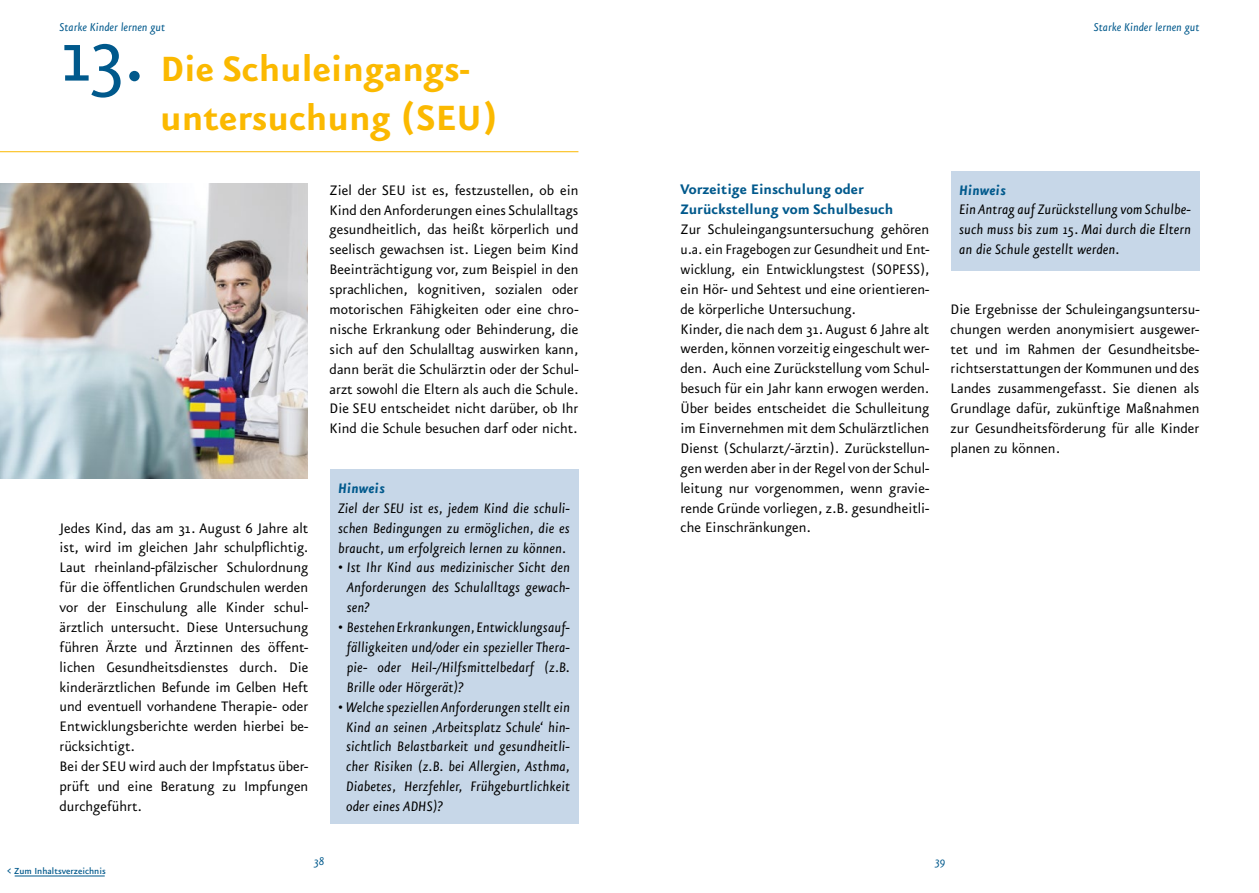
<style>
.page{position:relative;width:1259px;height:893px;background:#fff}
.page>*{position:absolute;margin:0;border:0;box-sizing:border-box;transform-origin:0 0}
.t1{font:700 42px/49.5px "Eureka Sans OT";color:#fbb900}
.t2{font:16.5px/20px "Eureka Sans OT";color:#000}
.t3{font:italic 16.5px/20px "Eureka Sans OT";letter-spacing:.005em;color:#000;text-align:justify}
.t4{font:700 16.5px/20px "Eureka Sans OT";color:#00598c}
.t5{font:italic 700 16.5px "Eureka Sans OT";letter-spacing:.005em;color:#00598c}
.t6{font:italic 13.5px "Eureka Sans OT";color:#00598c}
.t7{font:500 10.5px "Eureka Sans OT";color:#00598c}
.s1{font-weight:400;font-size:90px;color:#00598c}
</style>
<div class="page">
<div style="left:950px;top:172px;width:249px;height:99px;background:#c7d7e8"></div>
<div style="left:330px;top:469px;width:248px;height:355px;background:#c7d7e8"></div>
<hr style="left:0;top:151px;width:578px;height:1px;background:#fbb900">
<img style="left:0;top:184px;width:308px;height:294px">
<hr style="left:15px;top:876px;width:90px;height:1px;background:#00598c">
<p class="t6" style="left:60px;top:20px;width:107px">Starke Kinder lernen gut</p>
<p class="t6" style="left:1094px;top:20px;width:107px">Starke Kinder lernen gut</p>
<h1 class="t1" style="left:160px;top:44px;width:339px;text-indent:-101px"><span class="s1">13.</span> Die Schuleingangs&shy;untersuchung (SEU)</h1>
<p class="t2" style="left:60px;top:518px;width:250px">Jedes Kind, das am 31. August 6 Jahre alt ist, wird im gleichen Jahr schulpflichtig.<br>Laut rheinland-pfälzischer Schulordnung für die öffentlichen Grundschulen werden vor der Einschulung alle Kinder schul&shy;ärztlich untersucht. Diese Untersuchung führen Ärzte und Ärztinnen des öffent&shy;lichen Gesundheitsdienstes durch. Die kinderärztlichen Befunde im Gelben Heft und eventuell vorhandene Therapie- oder Entwicklungsberichte werden hierbei be&shy;rücksichtigt.<br>Bei der SEU wird auch der Impfstatus über&shy;prüft und eine Beratung zu Impfungen durchgeführt.</p>
<p class="t2" style="left:330px;top:180px;width:250px;text-align:justify">Ziel der SEU ist es, festzustellen, ob ein Kind den Anforderungen eines Schulalltags gesundheitlich, das heißt körperlich und seelisch gewachsen ist. Liegen beim Kind Beeinträchtigung vor, zum Beispiel in den sprachlichen, kognitiven, sozialen oder motorischen Fähigkeiten oder eine chro&shy;nische Erkrankung oder Behinderung, die sich auf den Schulalltag auswirken kann, dann berät die Schulärztin oder der Schul&shy;arzt sowohl die Eltern als auch die Schule.<br>Die SEU entscheidet nicht darüber, ob Ihr Kind die Schule besuchen darf oder nicht.</p>
<p class="t5" style="left:338px;top:479px;width:49px">Hinweis</p>
<p class="t3" style="left:338px;top:498px;width:233px">Ziel der SEU ist es, jedem Kind die schuli&shy;schen Bedingungen zu ermöglichen, die es braucht, um erfolgreich lernen zu können.</p>
<p class="t3" style="left:347px;top:558px;width:225px;text-indent:-9px">• Ist Ihr Kind aus medizinischer Sicht den Anforderungen des Schulalltags gewach&shy;sen?</p>
<p class="t3" style="left:347px;top:618px;width:225px;text-indent:-9px">• Bestehen Erkrankungen, Entwicklungsauf&shy;fälligkeiten und/oder ein spezieller Thera&shy;pie- oder Heil-/Hilfsmittelbedarf (z.B.<br>Brille oder Hörgerät)?</p>
<p class="t3" style="left:346px;top:697px;width:225px;text-indent:-8px">• Welche speziellen Anforderungen stellt ein Kind an seinen ‚Arbeitsplatz Schule‘ hin&shy;sichtlich Belastbarkeit und gesundheitli&shy;cher Risiken (z.B. bei Allergien, Asthma, Diabetes, Herzfehler, Frühgeburtlichkeit oder eines ADHS)?</p>
<p class="t4" style="left:680px;top:180px;width:214px">Vorzeitige Einschulung oder<br>Zurückstellung vom Schulbesuch</p>
<p class="t2" style="left:680px;top:220px;width:250px">Zur Schuleingangsuntersuchung gehören u.a. ein Fragebogen zur Gesundheit und Ent&shy;wicklung, ein Entwicklungstest (SOPESS), ein Hör- und Sehtest und eine orientieren&shy;de körperliche Untersuchung.<br>Kinder, die nach dem 31. August 6 Jahre alt werden, können vorzeitig eingeschult wer&shy;den. Auch eine Zurückstellung vom Schul&shy;besuch für ein Jahr kann erwogen werden.<br>Über beides entscheidet die Schulleitung im Einvernehmen mit dem Schulärztlichen Dienst (Schularzt/-ärztin). Zurückstellun&shy;gen werden aber in der Regel von der Schul&shy;leitung nur vorgenommen, wenn gravie&shy;rende Gründe vorliegen, z.B. gesundheitli&shy;che Einschränkungen.</p>
<p class="t5" style="left:959px;top:181px;width:49px">Hinweis</p>
<p class="t3" style="left:959px;top:200px;width:233px">Ein Antrag auf Zurückstellung vom Schulbe&shy;such muss bis zum 15. Mai durch die Eltern an die Schule gestellt werden.</p>
<p class="t2" style="left:950px;top:299px;width:250px;text-align:justify">Die Ergebnisse der Schuleingangsuntersu&shy;chungen werden anonymisiert ausgewer&shy;tet und im Rahmen der Gesundheitsbe&shy;richtserstattungen der Kommunen und des Landes zusammengefasst. Sie dienen als Grundlage dafür, zukünftige Maßnahmen zur Gesundheitsförderung für alle Kinder planen zu können.</p>
<p class="t7" style="left:7px;top:866px;width:100px">&lt; Zum Inhaltsverzeichnis</p>
<p class="t6" style="left:313px;top:854px;width:12px">38</p>
<p class="t6" style="left:934px;top:854px;width:12px">39</p>
</div>
